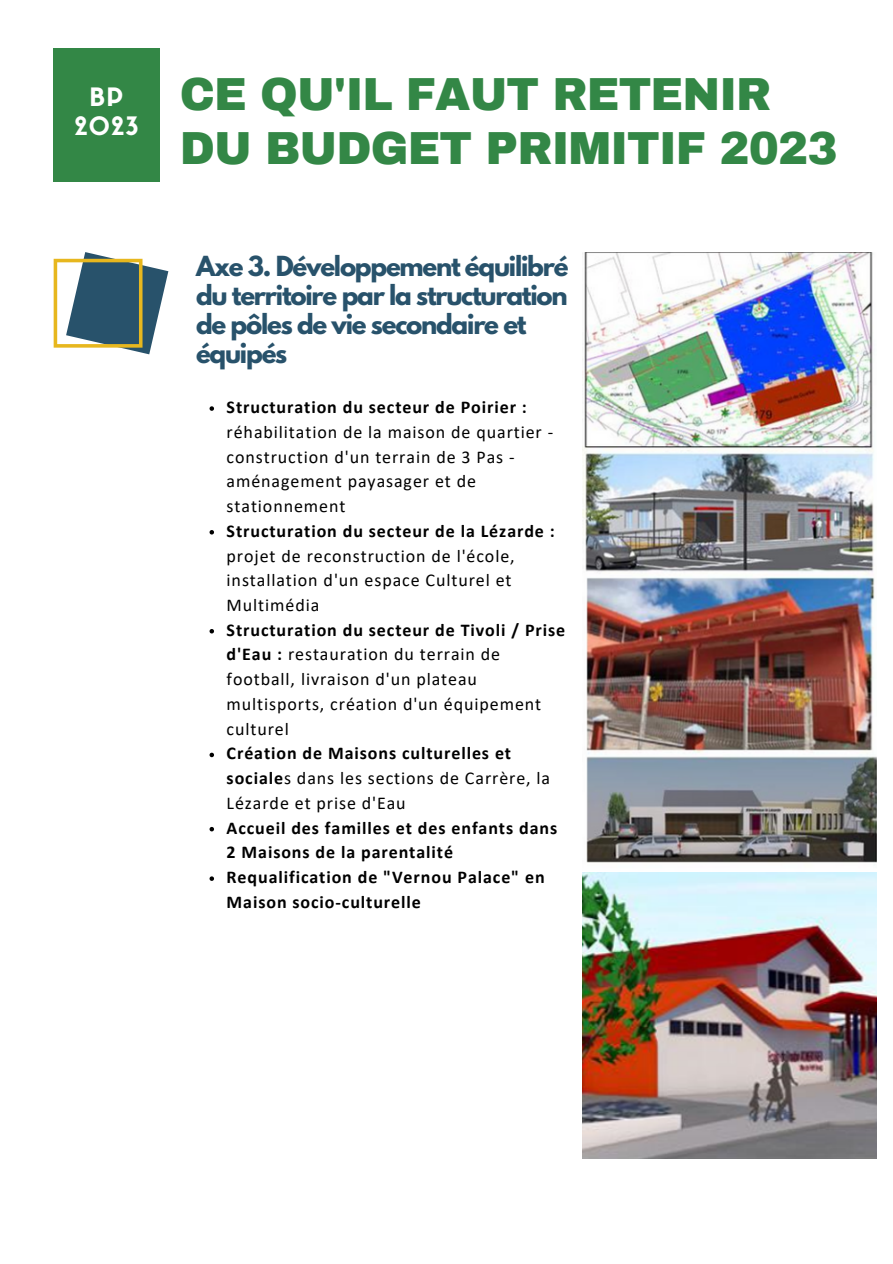
<style>
.page{position:relative;width:893px;height:1264px;background:#fff}
.page>*{position:absolute;margin:0;border:0;box-sizing:border-box;transform-origin:0 0}
.t1{font:900 45.3px/54px "Archivo";letter-spacing:-.02em;color:#338746}
.t2{font:24.9px "Sifonn Basic";letter-spacing:.05em;color:#fff}
.t3{font:700 24.45px/29.2px "League Spartan";letter-spacing:-.05em;color:#28526b}
.t4{font:18px/24.8px "Calibri";letter-spacing:.05em;color:#000}
.t5{font:700 18px/24.8px "Calibri";letter-spacing:.05em;color:#000}
.s1{font-weight:700}
</style>
<div class="page">
<div style="left:54px;top:48px;width:105px;height:133px;background:#338746"></div>
<svg style="left:54px;top:252px;width:114px;height:102px"></svg>
<img style="left:582px;top:252px;width:294px;height:906px">
<svg style="left:209px;top:406px;width:5px;height:5px"></svg>
<svg style="left:209px;top:530px;width:5px;height:4px"></svg>
<svg style="left:209px;top:629px;width:5px;height:4px"></svg>
<svg style="left:209px;top:752px;width:5px;height:5px"></svg>
<svg style="left:209px;top:827px;width:5px;height:4px"></svg>
<svg style="left:209px;top:876px;width:5px;height:4px"></svg>
<p class="t2" style="left:90px;top:87px;width:35px">BP</p>
<p class="t2" style="left:75px;top:116px;width:65px">2023</p>
<p class="t1" style="left:180px;top:68px;width:659px">CE QU'IL FAUT RETENIR<br>DU BUDGET PRIMITIF 2023</p>
<p class="t3" style="left:196px;top:254px;width:374px">Axe 3. Développement équilibré du territoire par la structuration de pôles de vie secondaire et équipés</p>
<p class="t4" style="left:226px;top:396px;width:328px"><span class="s1">Structuration du secteur de Poirier : </span>réhabilitation de la maison de quartier - construction d'un terrain de 3 Pas - aménagement payasager et de stationnement</p>
<p class="t4" style="left:226px;top:520px;width:330px"><span class="s1">Structuration du secteur de la Lézarde : </span>projet de reconstruction de l'école, installation d'un espace Culturel et<br>Multimédia</p>
<p class="t4" style="left:226px;top:619px;width:340px"><span class="s1">Structuration du secteur de Tivoli / Prise d'Eau :</span> restauration du terrain de football, livraison d'un plateau multisports, création d'un équipement culturel</p>
<p class="t4" style="left:226px;top:742px;width:325px"><span class="s1">Création de Maisons culturelles et sociale</span>s dans les sections de Carrère, la<br>Lézarde et prise d'Eau</p>
<p class="t5" style="left:226px;top:816px;width:332px">Accueil des familles et des enfants dans<br>2 Maisons de la parentalité</p>
<p class="t5" style="left:226px;top:866px;width:319px">Requalification de "Vernou Palace" en<br>Maison socio-culturelle</p>
</div>
